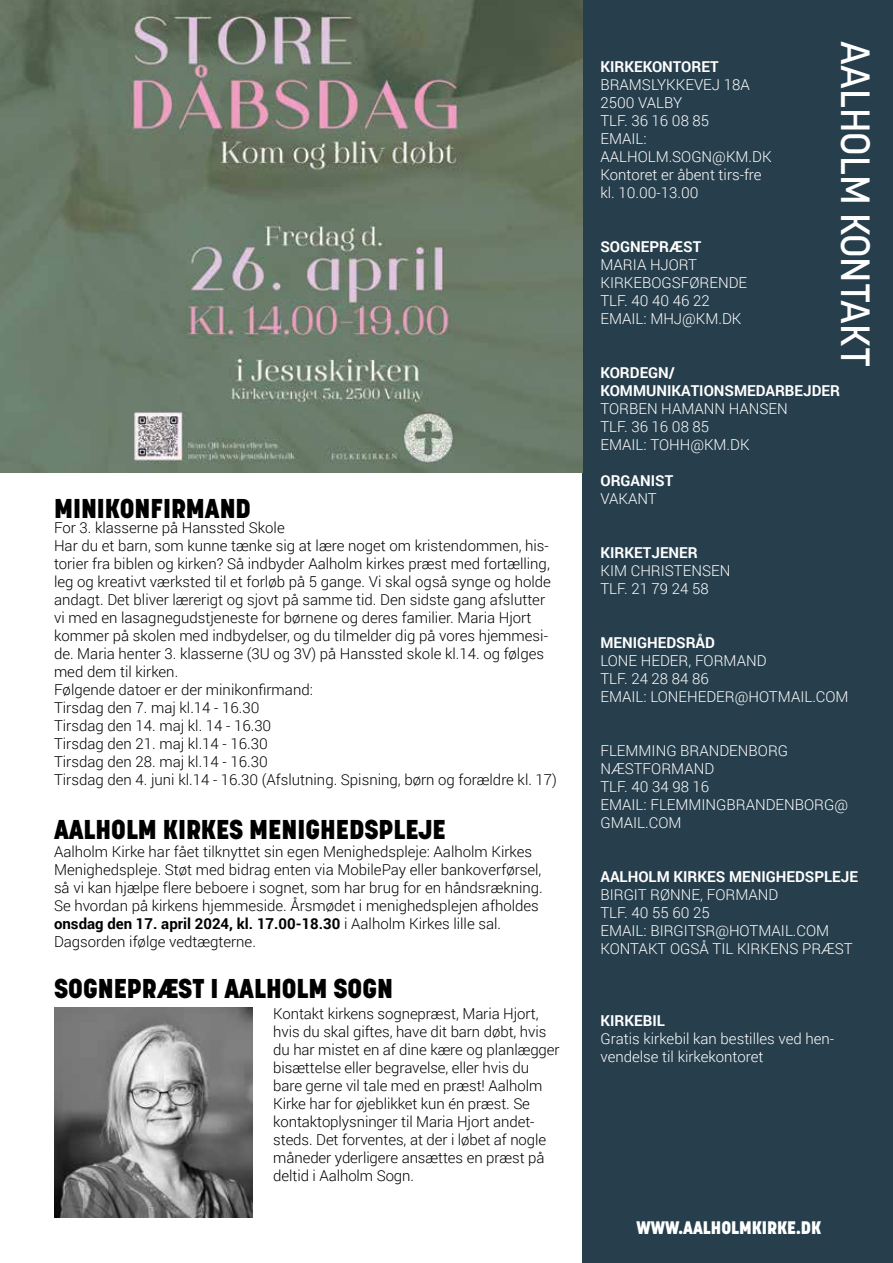
<style>
.page{position:relative;width:893px;height:1263px;background:#fff}
.page>*{position:absolute;margin:0;border:0;box-sizing:border-box;transform-origin:0 0}
.t1{font:500 40.5px "Korolev";color:#fff}
.t2{font:800 27px "Korolev";color:#000}
.t3{font:800 18px "Korolev";color:#fff}
.t4{font:300 15px/18px "Roboto";color:#000}
.t5{font:300 15px/18px "Roboto";color:#fff}
.t6{font:700 15px/18px "Roboto";color:#fff}
.s1{font-weight:700}
</style>
<div class="page">
<div style="left:583px;top:0;width:310px;height:1263px;background:#273f4d"></div>
<img style="left:54px;top:1007px;width:199px;height:210px">
<img style="left:0;top:0;width:583px;height:472px">
<h2 class="t2" style="left:54px;top:491px;width:198px">MINIKONFIRMAND</h2>
<p class="t4" style="left:54px;top:518px;width:505px">For 3. klasserne på Hanssted Skole<br>Har du et barn, som kunne tænke sig at lære noget om kristendommen, his&shy;torier fra biblen og kirken? Så indbyder Aalholm kirkes præst med fortælling, leg og kreativt værksted til et forløb på 5 gange. Vi skal også synge og holde andagt. Det bliver lærerigt og sjovt på samme tid. Den sidste gang afslutter vi med en lasagnegudstjeneste for børnene og deres familier. Maria Hjort kommer på skolen med indbydelser, og du tilmelder dig på vores hjemmesi&shy;de. Maria henter 3. klasserne (3U og 3V) på Hanssted skole kl.14. og følges med dem til kirken.<br>Følgende datoer er der minikonfirmand:<br>Tirsdag den 7. maj kl.14 - 16.30<br>Tirsdag den 14. maj kl. 14 - 16.30<br>Tirsdag den 21. maj kl.14 - 16.30<br>Tirsdag den 28. maj kl.14 - 16.30<br>Tirsdag den 4. juni kl.14 - 16.30 (Afslutning. Spisning, børn og forældre kl. 17)</p>
<h2 class="t2" style="left:54px;top:813px;width:393px">AALHOLM KIRKES MENIGHEDSPLEJE</h2>
<p class="t4" style="left:54px;top:842px;width:490px">Aalholm Kirke har fået tilknyttet sin egen Menighedspleje: Aalholm Kirkes Menighedspleje. Støt med bidrag enten via MobilePay eller bankoverførsel, så vi kan hjælpe flere beboere i sognet, som har brug for en håndsrækning.<br>Se hvordan på kirkens hjemmeside. Årsmødet i menighedsplejen afholdes <span class="s1">onsdag den 17. april 2024, kl. 17.00-18.30</span> i Aalholm Kirkes lille sal.<br>Dagsorden ifølge vedtægterne.</p>
<h2 class="t2" style="left:54px;top:971px;width:341px">SOGNEPRÆST I AALHOLM SOGN</h2>
<p class="t4" style="left:273px;top:1004px;width:288px">Kontakt kirkens sognepræst, Maria Hjort, hvis du skal giftes, have dit barn døbt, hvis du har mistet en af dine kære og planlægger bisættelse eller begravelse, eller hvis du bare gerne vil tale med en præst! Aalholm Kirke har for øjeblikket kun én præst. Se kontaktoplysninger til Maria Hjort andet&shy;steds. Det forventes, at der i løbet af nogle måneder yderligere ansættes en præst på deltid i Aalholm Sogn.</p>
<h1 class="t1" style="left:881px;top:41px;width:327px;rotate:90deg">AALHOLM KONTAKT</h1>
<p class="t6" style="left:600px;top:57px;width:120px">KIRKEKONTORET</p>
<p class="t5" style="left:600px;top:75px;width:173px">BRAMSLYKKEVEJ 18A<br>2500 VALBY<br>TLF. 36 16 08 85<br>EMAIL:<br>AALHOLM.SOGN@KM.DK<br>Kontoret er åbent tirs-fre kl. 10.00-13.00</p>
<p class="t6" style="left:600px;top:237px;width:102px">SOGNEPRÆST</p>
<p class="t5" style="left:600px;top:255px;width:148px">MARIA HJORT<br>KIRKEBOGSFØRENDE<br>TLF. 40 40 46 22<br>EMAIL: MHJ@KM.DK</p>
<p class="t6" style="left:600px;top:363px;width:241px">KORDEGN/<br>KOMMUNIKATIONSMEDARBEJDER</p>
<p class="t5" style="left:600px;top:399px;width:189px">TORBEN HAMANN HANSEN<br>TLF. 36 16 08 85<br>EMAIL: TOHH@KM.DK</p>
<p class="t6" style="left:600px;top:471px;width:74px">ORGANIST</p>
<p class="t5" style="left:600px;top:489px;width:58px">VAKANT</p>
<p class="t6" style="left:600px;top:543px;width:99px">KIRKETJENER</p>
<p class="t5" style="left:600px;top:561px;width:131px">KIM CHRISTENSEN<br>TLF. 21 79 24 58</p>
<p class="t6" style="left:600px;top:633px;width:116px">MENIGHEDSRÅD</p>
<p class="t5" style="left:600px;top:651px;width:250px">LONE HEDER, FORMAND<br>TLF. 24 28 84 86<br>EMAIL: LONEHEDER@HOTMAIL.COM</p>
<p class="t5" style="left:600px;top:741px;width:249px">FLEMMING BRANDENBORG<br>NÆSTFORMAND<br>TLF. 40 34 98 16<br>EMAIL: FLEMMINGBRANDENBORG@<br>GMAIL.COM</p>
<p class="t6" style="left:600px;top:867px;width:259px">AALHOLM KIRKES MENIGHEDSPLEJE</p>
<p class="t5" style="left:600px;top:885px;width:254px">BIRGIT RØNNE, FORMAND<br>TLF. 40 55 60 25<br>EMAIL: BIRGITSR@HOTMAIL.COM<br>KONTAKT OGSÅ TIL KIRKENS PRÆST</p>
<p class="t6" style="left:600px;top:1011px;width:66px">KIRKEBIL</p>
<p class="t5" style="left:600px;top:1029px;width:235px">Gratis kirkebil kan bestilles ved hen&shy;vendelse til kirkekontoret</p>
<p class="t3" style="left:637px;top:1217px;width:186px">WWW.AALHOLMKIRKE.DK</p>
</div>
